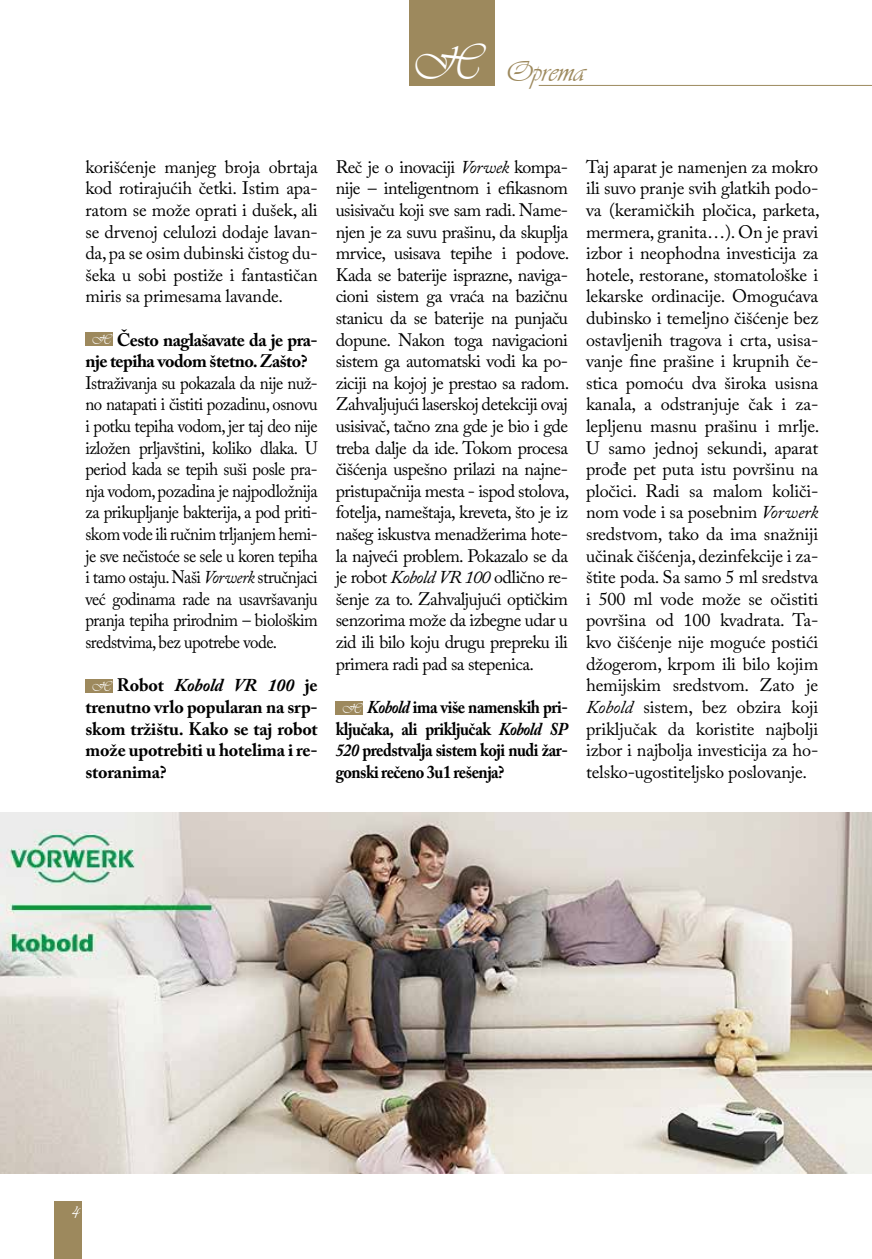
<style>
.page{position:relative;width:872px;height:1259px;background:#fff}
.page>*{position:absolute;margin:0;border:0;box-sizing:border-box;transform-origin:0 0}
.t1{font:47.55px "Vivaldii";color:#fff}
.t2{font:29.85px "Vivaldii";color:#9d895d}
.t3{font:18px/21.6px "Adobe Caslon Pro";letter-spacing:-.015em;color:#000;text-align:justify}
.t4{font:18px/21.6px "Adobe Caslon Pro";letter-spacing:-.015em;color:#000;text-align:justify;scale:.94 1}
.t5{font:700 18px/21.6px "Adobe Caslon Pro";letter-spacing:-.03em;color:#000}
.t6{font:700 18px/21.6px "Adobe Caslon Pro";letter-spacing:-.03em;color:#000;text-align:justify;scale:.91 1}
.t7{font:18px "Vivaldii";color:#fff}
.t8{font:13.35px "Vivaldii";color:#fff}
.s1{font-style:italic}
</style>
<div class="page">
<div style="left:54px;top:1201px;width:28px;height:58px;background:#9d895d"></div>
<div style="left:409px;top:0;width:85px;height:85px;background:#9d895d"></div>
<hr style="left:539px;top:85px;width:333px;height:1px;background:#9d895d">
<img style="left:0;top:812px;width:872px;height:362px">
<div style="left:85px;top:333px;width:28px;height:13px;background:#9d895d"></div>
<div style="left:85px;top:679px;width:28px;height:13px;background:#9d895d"></div>
<div style="left:336px;top:701px;width:27px;height:14px;background:#9d895d"></div>
<h1 class="t1" style="left:411px;top:36px;width:69px">H</h1>
<h2 class="t2" style="left:505px;top:54px;width:81px">Oprema</h2>
<p class="t3" style="left:85px;top:156px;width:234px">korišćenje manjeg broja obrtaja kod rotirajućih četki. Istim apa&shy;ratom se može oprati i dušek, ali se drvenoj celulozi dodaje lavan&shy;da, pa se osim dubinski čistog du&shy;šeka u sobi postiže i fantastičan miris sa primesama lavande.</p>
<p class="t5" style="left:85px;top:328px;width:234px;text-indent:31px">Često naglašavate da je pra&shy;nje tepiha vodom štetno. Zašto?</p>
<p class="t4" style="left:85px;top:372px;width:249px">Istraživanja su pokazala da nije nuž&shy;no natapati i čistiti pozadinu, osnovu i potku tepiha vodom, jer taj deo nije izložen prljavštini, koliko dlaka. U period kada se tepih suši posle pra&shy;nja vodom, pozadina je najpodložnija za prikupljanje bakterija, a pod priti&shy;skom vode ili ručnim trljanjem hemi&shy;je sve nečistoće se sele u koren tepiha i tamo ostaju. Naši <span class="s1">Vorwerk</span> stručnjaci već godinama rade na usavršavanju pranja tepiha prirodnim – biološkim sredstvima, bez upotrebe vode.</p>
<p class="t5" style="left:85px;top:674px;width:234px;text-align:justify;text-indent:31px">Robot <span class="s1">Kobold VR 100</span> je trenutno vrlo popularan na srp&shy;skom tržištu. Kako se taj robot može upotrebiti u hotelima i re&shy;storanima?</p>
<p class="t8" style="left:91px;top:332px;width:21px">H</p>
<p class="t8" style="left:91px;top:679px;width:21px">H</p>
<p class="t3" style="left:336px;top:156px;width:235px">Reč je o inovaciji <span class="s1">Vorwek</span> kompa&shy;nije – inteligentnom i efikasnom usisivaču koji sve sam radi. Name&shy;njen je za suvu prašinu, da skuplja mrvice, usisava tepihe i podove.<br>Kada se baterije isprazne, naviga&shy;cioni sistem ga vraća na bazičnu stanicu da se baterije na punjaču dopune. Nakon toga navigacioni sistem ga automatski vodi ka po&shy;ziciji na kojoj je prestao sa radom.<br>Zahvaljujući laserskoj detekciji ovaj usisivač, tačno zna gde je bio i gde treba dalje da ide. Tokom procesa čišćenja uspešno prilazi na najne&shy;pristupačnija mesta - ispod stolova, fotelja, nameštaja, kreveta, što je iz našeg iskustva menadžerima hote&shy;la najveći problem. Pokazalo se da je robot <span class="s1">Kobold VR 100</span> odlično re&shy;šenje za to. Zahvaljujući optičkim senzorima može da izbegne udar u zid ili bilo koju drugu prepreku ili primera radi pad sa stepenica.</p>
<p class="t6" style="left:336px;top:696px;width:257px;text-indent:31px"><span class="s1">Kobold</span> ima više namenskih pri&shy;ključaka, ali priključak <span class="s1">Kobold SP 520</span> predstvalja sistem koji nudi žar&shy;gonski rečeno 3u1 rešenja?</p>
<p class="t8" style="left:342px;top:701px;width:21px">H</p>
<p class="t3" style="left:586px;top:156px;width:235px">Taj aparat je namenjen za mokro ili suvo pranje svih glatkih podo&shy;va (keramičkih pločica, parketa, mermera, granita…). On je pravi izbor i neophodna investicija za hotele, restorane, stomatološke i lekarske ordinacije. Omogućava dubinsko i temeljno čišćenje bez ostavljenih tragova i crta, usisa&shy;vanje fine prašine i krupnih če&shy;stica pomoću dva široka usisna kanala, a odstranjuje čak i za&shy;lepljenu masnu prašinu i mrlje.<br>U samo jednoj sekundi, aparat prođe pet puta istu površinu na pločici. Radi sa malom količi&shy;nom vode i sa posebnim <span class="s1">Vorwerk </span>sredstvom, tako da ima snažniji učinak čišćenja, dezinfekcije i za&shy;štite poda. Sa samo 5 ml sredstva i 500 ml vode može se očistiti površina od 100 kvadrata. Ta&shy;kvo čišćenje nije moguće postići džogerom, krpom ili bilo kojim hemijskim sredstvom. Zato je <span class="s1">Kobold</span> sistem, bez obzira koji priključak da koristite najbolji izbor i najbolja investicija za ho&shy;telsko-ugostiteljsko poslovanje.</p>
<p class="t7" style="left:72px;top:1201px;width:9px">4</p>
</div>
